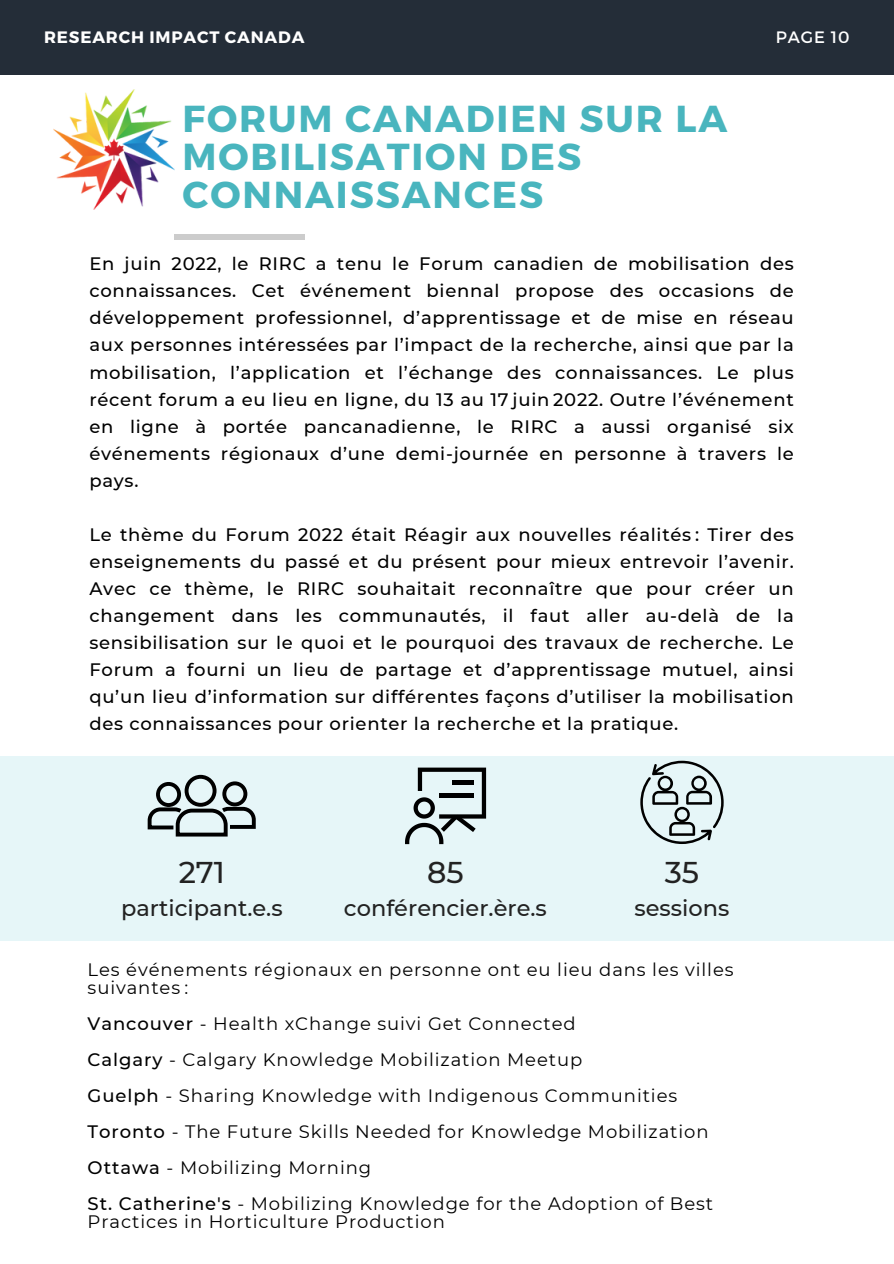
<style>
.page{position:relative;width:894px;height:1264px;background:#fff}
.page>*{position:absolute;margin:0;border:0;box-sizing:border-box;transform-origin:0 0}
.t1{font:700 37.5px/38.2px "Montserrat";letter-spacing:.05em;color:#49b5be}
.t2{font:500 30px "Montserrat";color:#222}
.t3{font:500 22.5px "Montserrat";color:#222}
.t4{font:500 18px/27px "Montserrat";letter-spacing:.04em;color:#000;text-align:justify}
.t5{font:18px/36px "Montserrat";letter-spacing:.05em;color:#000}
.t6{font:700 16.5px "Montserrat";letter-spacing:.05em;color:#fff}
.t7{font:16.5px "Montserrat";letter-spacing:.05em;color:#fff}
.s1{font-weight:500}
</style>
<div class="page">
<div style="left:0;top:0;width:893px;height:74px;background:#242d38"></div>
<div style="left:174px;top:234px;width:130px;height:5px;background:#ccc"></div>
<div style="left:0;top:756px;width:893px;height:184px;background:#e6f6f8"></div>
<img style="left:54px;top:89px;width:120px;height:121px">
<svg style="left:405px;top:767px;width:81px;height:77px"></svg>
<div style="left:184px;top:774px;width:32px;height:32px;border:4px solid #000;border-radius:50%"></div>
<div style="left:222px;top:781px;width:25px;height:25px;border:4px solid #000;border-radius:50%"></div>
<svg style="left:148px;top:805px;width:108px;height:31px"></svg>
<div style="left:156px;top:782px;width:25px;height:25px;border:4px solid #000;border-radius:50%"></div>
<svg style="left:640px;top:760px;width:83px;height:84px"></svg>
<p class="t6" style="left:44px;top:27px;width:262px">RESEARCH IMPACT CANADA</p>
<p class="t7" style="left:775px;top:26px;width:75px">PAGE 10</p>
<h1 class="t1" style="left:182px;top:98px;width:546px">FORUM CANADIEN SUR LA<br>MOBILISATION DES<br>CONNAISSANCES</h1>
<p class="t4" style="left:89px;top:250px;width:705px">En juin 2022, le RIRC a tenu le Forum canadien de mobilisation des connaissances. Cet événement biennal propose des occasions de développement professionnel, d’apprentissage et de mise en réseau aux personnes intéressées par l’impact de la recherche, ainsi que par la mobilisation, l’application et l’échange des connaissances. Le plus récent forum a eu lieu en ligne, du 13 au 17 juin 2022. Outre l’événement en ligne à portée pancanadienne, le RIRC a aussi organisé six événements régionaux d’une demi-journée en personne à travers le pays.</p>
<p class="t4" style="left:89px;top:520px;width:705px">Le thème du Forum 2022 était Réagir aux nouvelles réalités : Tirer des enseignements du passé et du présent pour mieux entrevoir l’avenir.<br>Avec ce thème, le RIRC souhaitait reconnaître que pour créer un changement dans les communautés, il faut aller au-delà de la sensibilisation sur le quoi et le pourquoi des travaux de recherche. Le Forum a fourni un lieu de partage et d’apprentissage mutuel, ainsi qu’un lieu d’information sur différentes façons d’utiliser la mobilisation des connaissances pour orienter la recherche et la pratique.</p>
<h2 class="t2" style="left:179px;top:854px;width:48px">271</h2>
<p class="t3" style="left:121px;top:894px;width:163px">participant.e.s</p>
<h2 class="t2" style="left:427px;top:854px;width:38px">85</h2>
<p class="t3" style="left:344px;top:894px;width:204px">conférencier.ère.s</p>
<h2 class="t2" style="left:664px;top:854px;width:36px">35</h2>
<p class="t3" style="left:634px;top:894px;width:96px">sessions</p>
<p class="t5" style="left:88px;top:960px;width:647px;line-height:18px">Les événements régionaux en personne ont eu lieu dans les villes suivantes :</p>
<p class="t5" style="left:88px;top:1005px;width:627px"><span class="s1">Vancouver</span> - Health xChange suivi Get Connected<br><span class="s1">Calgary</span> - Calgary Knowledge Mobilization Meetup<br><span class="s1">Guelph</span> - Sharing Knowledge with Indigenous Communities <span class="s1">Toronto</span> - The Future Skills Needed for Knowledge Mobilization <span class="s1">Ottawa</span> - Mobilizing Morning<br><span class="s1">St. Catherine's</span> - Mobilizing Knowledge for the Adoption of Best</p>
<p class="t5" style="left:88px;top:1203px;width:358px">Practices in Horticulture Production</p>
</div>
